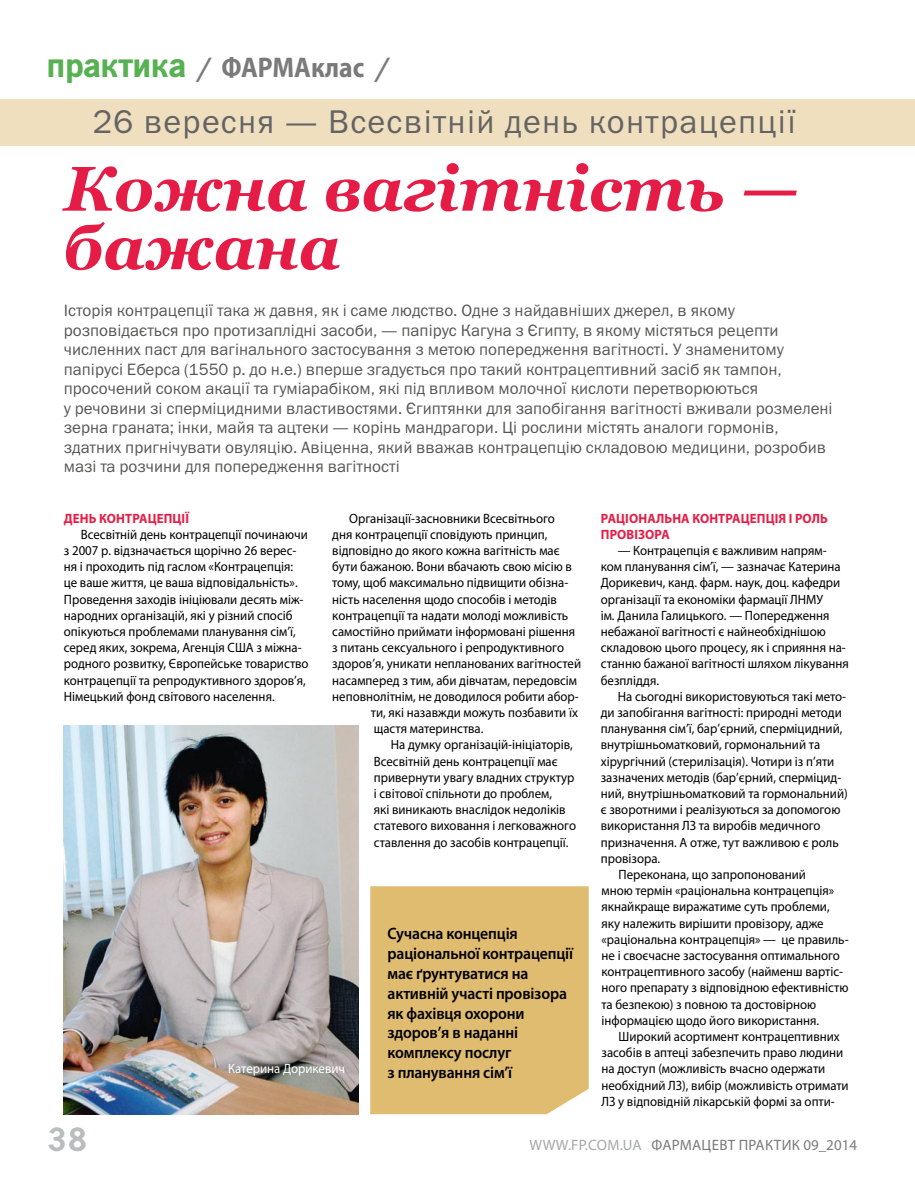
<style>
.page{position:relative;width:915px;height:1178px;background:#fff}
.page>*{position:absolute;margin:0;border:0;box-sizing:border-box;transform-origin:0 0}
.t1{font:italic 700 63px/58.5px "Georgia";color:#e51d46}
.t2{font:700 34.5px "News Paper C";color:#bbbcbd}
.t3{font:33px "Franklin Gothic Book ITC";letter-spacing:.04em;color:#646464}
.t4{font:700 28.5px "Myriad Pro";color:#7a7a7a;scale:.9 1}
.t5{font:16.5px/19.5px "Franklin Gothic Book ITC";color:#565655}
.t6{font:600 16.5px/19.8px "Myriad Pro";letter-spacing:-.01em;color:#000;scale:.95 1}
.t7{font:15px "Myriad Pro";letter-spacing:.01em;color:#7a7a7a}
.t8{font:13.5px/16.2px "Myriad Pro";color:#000;scale:.95 1}
.t9{font:700 13.5px "Myriad Pro";color:#e51d46;scale:.95 1}
.t10{font:13.5px "Myriad Pro";color:#fff;scale:.95 1}
.s1{font-family:"News Paper C";font-size:36px;color:#57b152}
.s2{font-family:"News Paper C"}
.s3{color:#a6a7a7}
</style>
<div class="page">
<div style="left:0;top:99px;width:914px;height:47px;background:#f0dfbe"></div>
<img style="left:64px;top:726px;width:295px;height:388px">
<div style="left:370px;top:886px;width:218px;height:228px;background:#e0bc70"></div>
<h3 class="t4" style="left:47px;top:48px;width:380px"><span class="s1">практика</span> <span class="s2">/</span> ФАРМАклас <span class="s2">/</span></h3>
<h3 class="t3" style="left:92px;top:101px;width:705px">26 вересня — Всесвітній день контрацепції</h3>
<h1 class="t1" style="left:64px;top:160px;width:736px">Кожна вагітність — бажана</h1>
<p class="t5" style="left:64px;top:300px;width:770px">Історія контрацепції така ж давня, як і саме людство. Одне з найдавніших джерел, в якому розповідається про протизаплідні засоби, — папірус Кагуна з Єгипту, в якому містяться рецепти численних паст для вагінального застосування з метою попередження вагітності. У знаменитому папірусі Еберса (1550 р. до н.е.) вперше згадується про такий контрацептивний засіб як тампон, просочений соком акації та гуміарабіком, які під впливом молочної кислоти перетворюються<br>у речовини зі сперміцидними властивостями. Єгиптянки для запобігання вагітності вживали розмелені зерна граната; інки, майя та ацтеки — корінь мандрагори. Ці рослини містять аналоги гормонів, здатних пригнічувати овуляцію. Авіценна, який вважав контрацепцію складовою медицини, розробив мазі та розчини для попередження вагітності</p>
<p class="t9" style="left:64px;top:509px;width:19px">День</p>
<p class="t9" style="left:99px;top:509px;width:10px">контрацепці</p>
<p class="t9" style="left:185px;top:509px;width:5px">ї</p>
<p class="t8" style="left:64px;top:526px;width:259px;text-indent:17px">ВСЕСВІТНІЙ ДЕНЬ КОНТРАЦЕПЦІЇ ПОЧИНАЮЧИ З 2007 Р. ВІДЗНАЧАЄТЬСЯ ЩОРІЧНО 26 ВЕРЕС-НЯ І ПРОХОДИТЬ ПІД ГАСЛОМ «КОНТРАЦЕПЦІЯ:<br>ЦЕ ВАШЕ ЖИТТЯ, ЦЕ ВАША ВІДПОВІДАЛЬНІСТЬ».<br>ПРОВЕДЕННЯ ЗАХОДІВ ІНІЦІЮВАЛИ ДЕСЯТЬ МІЖ-НАРОДНИХ ОРГАНІЗАЦІЙ, ЯКІ У РІЗНИЙ СПОСІБ ОПІКУЮТЬСЯ ПРОБЛЕМАМИ ПЛАНУВАННЯ СІМ’Ї, СЕРЕД ЯКИХ, ЗОКРЕМА, АГЕНЦІЯ США З МІЖНА-РОДНОГО РОЗВИТКУ, ЄВРОПЕЙСЬКЕ ТОВАРИСТВО КОНТРАЦЕПЦІЇ ТА РЕПРОДУКТИВНОГО ЗДОРОВ’Я, НІМЕЦЬКИЙ ФОНД СВІТОВОГО НАСЕЛЕННЯ.</p>
<p class="t8" style="left:349px;top:510px;width:218px">ОРГАНІЗАЦІЇ-ЗАСНОВНИКИ ВСЕСВІТНЬОГО</p>
<p class="t8" style="left:332px;top:526px;width:228px">ДНЯ КОНТРАЦЕПЦІЇ СПОВІДУЮТЬ ПРИНЦИП,</p>
<p class="t8" style="left:332px;top:542px;width:241px">ВІДПОВІДНО ДО ЯКОГО КОЖНА ВАГІТНІСТЬ МАЄ</p>
<p class="t8" style="left:332px;top:558px;width:253px">БУТИ БАЖАНОЮ. ВОНИ ВБАЧАЮТЬ СВОЮ МІСІЮ В</p>
<p class="t8" style="left:332px;top:574px;width:250px">ТОМУ, ЩОБ МАКСИМАЛЬНО ПІДВИЩИТИ ОБІЗНА-</p>
<p class="t8" style="left:332px;top:591px;width:238px">НІСТЬ НАСЕЛЕННЯ ЩОДО СПОСОБІВ І МЕТОДІВ</p>
<p class="t8" style="left:332px;top:607px;width:250px">КОНТРАЦЕПЦІЇ ТА НАДАТИ МОЛОДІ МОЖЛИВІСТЬ</p>
<p class="t8" style="left:332px;top:623px;width:257px">САМОСТІЙНО ПРИЙМАТИ ІНФОРМОВАНІ РІШЕННЯ</p>
<p class="t8" style="left:332px;top:639px;width:245px">З ПИТАНЬ СЕКСУАЛЬНОГО І РЕПРОДУКТИВНОГО</p>
<p class="t8" style="left:332px;top:655px;width:263px">ЗДОРОВ’Я, УНИКАТИ НЕПЛАНОВАНИХ ВАГІТНОСТЕЙ</p>
<p class="t8" style="left:332px;top:672px;width:259px">НАСАМПЕРЕД З ТИМ, АБИ ДІВЧАТАМ, ПЕРЕДОВСІМ</p>
<p class="t8" style="left:332px;top:688px;width:261px">НЕПОВНОЛІТНІМ, НЕ ДОВОДИЛОСЯ РОБИТИ АБОР-</p>
<p class="t8" style="left:371px;top:704px;width:219px">ТИ, ЯКІ НАЗАВЖДИ МОЖУТЬ ПОЗБАВИТИ ЇХ</p>
<p class="t8" style="left:374px;top:720px;width:117px">ЩАСТЯ МАТЕРИНСТВА.</p>
<p class="t8" style="left:391px;top:736px;width:193px">НА ДУМКУ ОРГАНІЗАЦІЙ-ІНІЦІАТОРІВ,</p>
<p class="t8" style="left:374px;top:753px;width:195px">ВСЕСВІТНІЙ ДЕНЬ КОНТРАЦЕПЦІЇ МАЄ</p>
<p class="t8" style="left:374px;top:769px;width:213px">ПРИВЕРНУТИ УВАГУ ВЛАДНИХ СТРУКТУР</p>
<p class="t8" style="left:374px;top:785px;width:189px">І СВІТОВОЇ СПІЛЬНОТИ ДО ПРОБЛЕМ,</p>
<p class="t8" style="left:374px;top:801px;width:203px">ЯКІ ВИНИКАЮТЬ ВНАСЛІДОК НЕДОЛІКІВ</p>
<p class="t8" style="left:374px;top:817px;width:214px">СТАТЕВОГО ВИХОВАННЯ І ЛЕГКОВАЖНОГО</p>
<p class="t8" style="left:374px;top:834px;width:206px">СТАВЛЕННЯ ДО ЗАСОБІВ КОНТРАЦЕПЦІЇ.</p>
<p class="t9" style="left:600px;top:509px;width:17px">Раціональна</p>
<p class="t9" style="left:692px;top:509px;width:10px">контрацепція</p>
<p class="t9" style="left:788px;top:509px;width:16px">і роль</p>
<p class="t9" style="left:600px;top:525px;width:9px">провізора</p>
<p class="t8" style="left:600px;top:542px;width:263px;text-indent:17px">— КОНТРАЦЕПЦІЯ Є ВАЖЛИВИМ НАПРЯМ-КОМ ПЛАНУВАННЯ СІМ’Ї, — ЗАЗНАЧАЄ КАТЕРИНА ДОРИКЕВИЧ, КАНД. ФАРМ. НАУК, ДОЦ. КАФЕДРИ ОРГАНІЗАЦІЇ ТА ЕКОНОМІКИ ФАРМАЦІЇ ЛНМУ<br>ІМ. ДАНИЛА ГАЛИЦЬКОГО. — ПОПЕРЕДЖЕННЯ НЕБАЖАНОЇ ВАГІТНОСТІ Є НАЙНЕОБХІДНІШОЮ СКЛАДОВОЮ ЦЬОГО ПРОЦЕСУ, ЯК І СПРИЯННЯ НА-СТАННЮ БАЖАНОЇ ВАГІТНОСТІ ШЛЯХОМ ЛІКУВАННЯ БЕЗПЛІДДЯ.</p>
<p class="t8" style="left:617px;top:688px;width:242px">НА СЬОГОДНІ ВИКОРИСТОВУЮТЬСЯ ТАКІ МЕТО-</p>
<p class="t8" style="left:600px;top:704px;width:255px">ДИ ЗАПОБІГАННЯ ВАГІТНОСТІ: ПРИРОДНІ МЕТОДИ</p>
<p class="t8" style="left:600px;top:720px;width:256px">ПЛАНУВАННЯ СІМ’Ї, БАР’ЄРНИЙ, СПЕРМІЦИДНИЙ,</p>
<p class="t8" style="left:600px;top:736px;width:232px">ВНУТРІШНЬОМАТКОВИЙ, ГОРМОНАЛЬНИЙ ТА</p>
<p class="t8" style="left:600px;top:753px;width:247px">ХІРУРГІЧНИЙ (СТЕРИЛІЗАЦІЯ). ЧОТИРИ ІЗ П’ЯТИ</p>
<p class="t8" style="left:600px;top:769px;width:255px">ЗАЗНАЧЕНИХ МЕТОДІВ (БАР’ЄРНИЙ, СПЕРМІЦИД-</p>
<p class="t8" style="left:600px;top:785px;width:261px">НИЙ, ВНУТРІШНЬОМАТКОВИЙ ТА ГОРМОНАЛЬНИЙ)</p>
<p class="t8" style="left:600px;top:801px;width:254px">Є ЗВОРОТНИМИ І РЕАЛІЗУЮТЬСЯ ЗА ДОПОМОГОЮ</p>
<p class="t8" style="left:600px;top:817px;width:233px">ВИКОРИСТАННЯ ЛЗ ТА ВИРОБІВ МЕДИЧНОГО</p>
<p class="t8" style="left:600px;top:834px;width:252px">ПРИЗНАЧЕННЯ. А ОТЖЕ, ТУТ ВАЖЛИВОЮ Є РОЛЬ</p>
<p class="t8" style="left:600px;top:850px;width:64px">ПРОВІЗОРА.</p>
<p class="t8" style="left:618px;top:866px;width:199px">ПЕРЕКОНАНА, ЩО ЗАПРОПОНОВАНИЙ</p>
<p class="t8" style="left:601px;top:882px;width:246px">МНОЮ ТЕРМІН «РАЦІОНАЛЬНА КОНТРАЦЕПЦІЯ»</p>
<p class="t8" style="left:601px;top:898px;width:242px">ЯКНАЙКРАЩЕ ВИРАЖАТИМЕ СУТЬ ПРОБЛЕМИ,</p>
<p class="t8" style="left:601px;top:915px;width:235px">ЯКУ НАЛЕЖИТЬ ВИРІШИТИ ПРОВІЗОРУ, АДЖЕ</p>
<p class="t8" style="left:601px;top:931px;width:261px">«РАЦІОНАЛЬНА КОНТРАЦЕПЦІЯ» — ЦЕ ПРАВИЛЬ-</p>
<p class="t8" style="left:601px;top:947px;width:252px">НЕ І СВОЄЧАСНЕ ЗАСТОСУВАННЯ ОПТИМАЛЬНОГО</p>
<p class="t8" style="left:601px;top:963px;width:256px">КОНТРАЦЕПТИВНОГО ЗАСОБУ (НАЙМЕНШ ВАРТІС-</p>
<p class="t8" style="left:601px;top:979px;width:261px">НОГО ПРЕПАРАТУ З ВІДПОВІДНОЮ ЕФЕКТИВНІСТЮ</p>
<p class="t8" style="left:601px;top:996px;width:227px">ТА БЕЗПЕКОЮ) З ПОВНОЮ ТА ДОСТОВІРНОЮ</p>
<p class="t8" style="left:601px;top:1012px;width:231px">ІНФОРМАЦІЄЮ ЩОДО ЙОГО ВИКОРИСТАННЯ.</p>
<p class="t8" style="left:618px;top:1028px;width:234px">ШИРОКИЙ АСОРТИМЕНТ КОНТРАЦЕПТИВНИХ</p>
<p class="t8" style="left:601px;top:1044px;width:256px">ЗАСОБІВ В АПТЕЦІ ЗАБЕЗПЕЧИТЬ ПРАВО ЛЮДИНИ</p>
<p class="t8" style="left:601px;top:1060px;width:237px">НА ДОСТУП (МОЖЛИВІСТЬ ВЧАСНО ОДЕРЖАТИ</p>
<p class="t8" style="left:601px;top:1077px;width:262px">НЕОБХІДНИЙ ЛЗ), ВИБІР (МОЖЛИВІСТЬ ОТРИМАТИ</p>
<p class="t8" style="left:601px;top:1093px;width:247px">ЛЗ У ВІДПОВІДНІЙ ЛІКАРСЬКІЙ ФОРМІ ЗА ОПТИ-</p>
<p class="t6" style="left:387px;top:923px;width:197px">Сучасна концепція раціональної контрацепції має ґрунтуватися на активній участі провізора як фахівця охорони здоров’я в наданні комплексу послуг<br>з планування сім’ї</p>
<p class="t10" style="left:228px;top:1060px;width:125px">КАТЕРИНА ДОРИКЕВИЧ</p>
<h2 class="t2" style="left:47px;top:1120px;width:42px">38</h2>
<p class="t7" style="left:529px;top:1135px;width:329px"><span class="s3">WWW.FP.COM.UA</span> ФАРМАЦЕВТ ПРАКТИК 09_2014</p>
</div>
